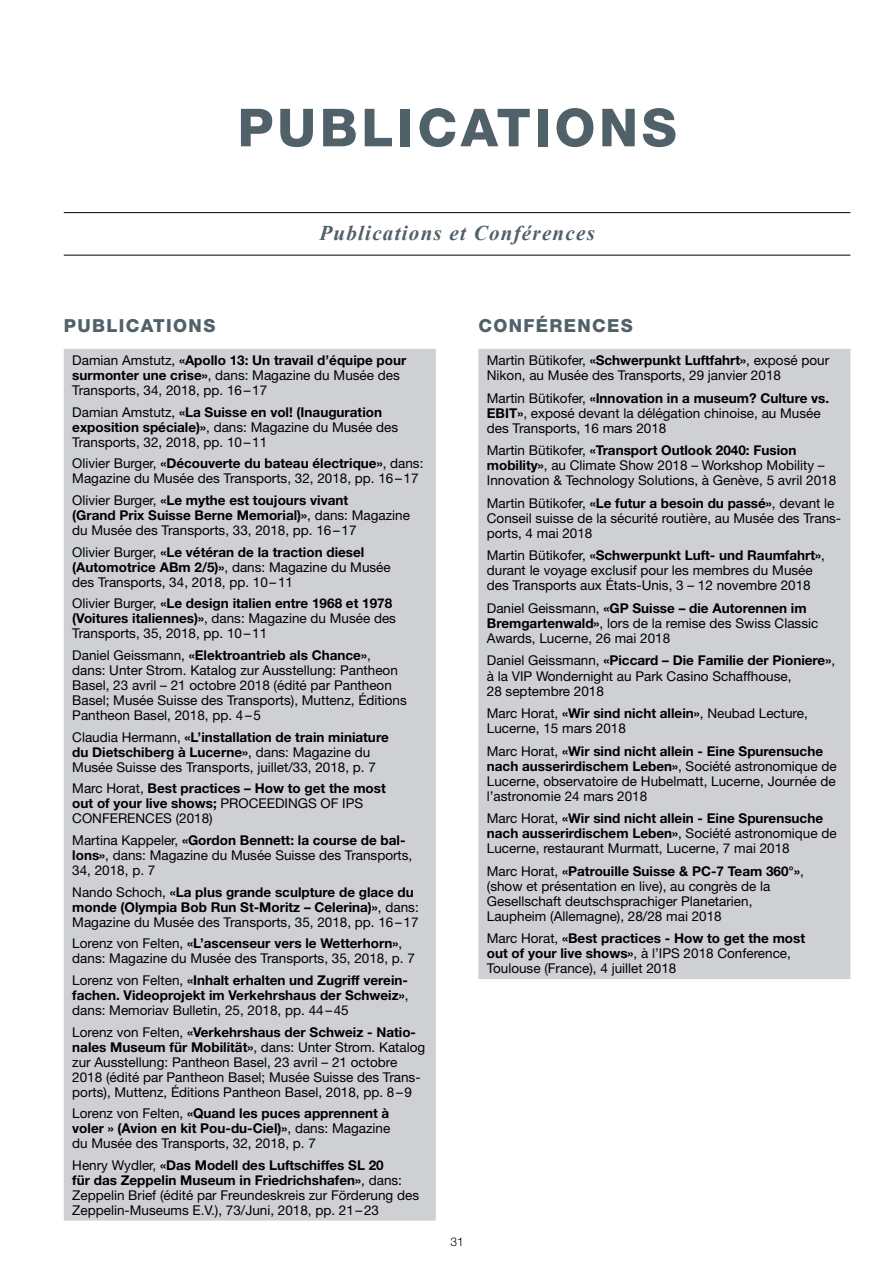
<style>
.page{position:relative;width:893px;height:1263px;background:#fff}
.page>*{position:absolute;margin:0;border:0;box-sizing:border-box;transform-origin:0 0}
.t1{font:800 52.5px "Helvetica Neue LT Std";letter-spacing:.07em;color:#516169}
.t2{font:italic 700 21px "Times New Roman";letter-spacing:.06em;color:#516169}
.t3{font:800 18px "Helvetica Neue LT Std";letter-spacing:.075em;color:#516169}
.t4{font:13.5px/15px "Helvetica Neue LT";color:#000}
.t5{font:700 13.5px/15px "Helvetica Neue LT Std";color:#000}
.t6{font:300 12px "Helvetica Neue LT Std";color:#000}
.s1{font-family:"Helvetica Neue LT";font-weight:400}
.s2{font-family:"Helvetica Neue LT Std";font-weight:700}
</style>
<div class="page">
<hr style="left:64px;top:212px;width:786px;height:1px;background:#000">
<hr style="left:64px;top:255px;width:786px;height:1px;background:#000">
<div style="left:64px;top:349px;width:372px;height:871px;background:#ced0d3"></div>
<div style="left:478px;top:349px;width:372px;height:630px;background:#ced0d3"></div>
<h1 class="t1" style="left:238px;top:96px;width:441px">PUBLICATIONS</h1>
<h2 class="t2" style="left:319px;top:218px;width:277px">Publications et Conférences</h2>
<h3 class="t3" style="left:64px;top:315px;width:153px">PUBLICATIONS</h3>
<p class="t5" style="left:72px;top:352px;width:336px"><span class="s1">Damian Amstutz,</span> «Apollo 13: Un travail d’équipe pour</p>
<p class="t4" style="left:72px;top:367px;width:329px"><span class="s2">surmonter une crise»</span>, dans: Magazine du Musée des<br>Transports, 34, 2018, pp. 16–17</p>
<p class="t5" style="left:72px;top:404px;width:311px"><span class="s1">Damian Amstutz,</span> «La Suisse en vol! (Inauguration</p>
<p class="t4" style="left:72px;top:419px;width:327px"><span class="s2">exposition spéciale)»</span>, dans: Magazine du Musée des<br>Transports, 32, 2018, pp. 10–11</p>
<p class="t5" style="left:72px;top:456px;width:353px"><span class="s1">Olivier Burger,</span> «Découverte du bateau électrique»<span class="s1">, dans:</span></p>
<p class="t4" style="left:72px;top:471px;width:348px">Magazine du Musée des Transports, 32, 2018, pp. 16–17</p>
<p class="t5" style="left:72px;top:492px;width:339px"><span class="s1">Olivier Burger,</span> «Le mythe est toujours vivant<br>(Grand Prix Suisse Berne Memorial)»<span class="s1">, dans: Magazine</span></p>
<p class="t4" style="left:72px;top:522px;width:286px">du Musée des Transports, 33, 2018, pp. 16–17</p>
<p class="t5" style="left:72px;top:544px;width:294px"><span class="s1">Olivier Burger,</span> «Le vétéran de la traction diesel</p>
<p class="t4" style="left:72px;top:559px;width:320px"><span class="s2">(Automotrice ABm 2/5)»</span>, dans: Magazine du Musée des Transports, 34, 2018, pp. 10–11</p>
<p class="t5" style="left:72px;top:596px;width:321px"><span class="s1">Olivier Burger,</span> «Le design italien entre 1968 et 1978</p>
<p class="t4" style="left:72px;top:611px;width:325px"><span class="s2">(Voitures italiennes)»</span>, dans: Magazine du Musée des<br>Transports, 35, 2018, pp. 10–11</p>
<p class="t5" style="left:72px;top:647px;width:300px"><span class="s1">Daniel Geissmann,</span> «Elektroantrieb als Chance»<span class="s1">,</span></p>
<p class="t4" style="left:72px;top:662px;width:336px">dans: Unter Strom. Katalog zur Ausstellung: Pantheon Basel, 23 avril – 21 octobre 2018 (édité par Pantheon Basel; Musée Suisse des Transports), Muttenz, Éditions Pantheon Basel, 2018, pp. 4–5</p>
<p class="t5" style="left:72px;top:729px;width:318px"><span class="s1">Claudia Hermann,</span> «L’installation de train miniature du Dietschiberg à Lucerne»<span class="s1">, dans: Magazine du</span></p>
<p class="t4" style="left:72px;top:759px;width:305px">Musée Suisse des Transports, juillet/33, 2018, p. 7</p>
<p class="t5" style="left:72px;top:781px;width:315px"><span class="s1">Marc Horat,</span> Best practices – How to get the most out of your live shows; <span class="s1">PROCEEDINGS OF IPS</span></p>
<p class="t4" style="left:72px;top:811px;width:142px">CONFERENCES (2018)</p>
<p class="t5" style="left:72px;top:832px;width:335px"><span class="s1">Martina Kappeler,</span> «Gordon Bennett: la course de bal-</p>
<p class="t4" style="left:72px;top:847px;width:342px"><span class="s2">lons»</span>, dans: Magazine du Musée Suisse des Transports,<br>34, 2018, p. 7</p>
<p class="t5" style="left:72px;top:884px;width:348px"><span class="s1">Nando Schoch,</span> «La plus grande sculpture de glace du monde (Olympia Bob Run St-Moritz – Celerina)»<span class="s1">, dans:</span></p>
<p class="t4" style="left:72px;top:914px;width:348px">Magazine du Musée des Transports, 35, 2018, pp. 16–17</p>
<p class="t5" style="left:72px;top:936px;width:332px"><span class="s1">Lorenz von Felten,</span> «L’ascenseur vers le Wetterhorn»<span class="s1">,</span></p>
<p class="t4" style="left:72px;top:951px;width:344px">dans: Magazine du Musée des Transports, 35, 2018, p. 7</p>
<p class="t5" style="left:72px;top:972px;width:338px"><span class="s1">Lorenz von Felten,</span> «Inhalt erhalten und Zugriff verein&shy;fachen. Videoprojekt im Verkehrshaus der Schweiz»<span class="s1">,</span></p>
<p class="t4" style="left:72px;top:1002px;width:278px">dans: Memoriav Bulletin, 25, 2018, pp. 44–45</p>
<p class="t5" style="left:72px;top:1024px;width:354px"><span class="s1">Lorenz von Felten,</span> «Verkehrshaus der Schweiz - Natio&shy;nales Museum für Mobilität»<span class="s1">, dans: Unter Strom. Katalog</span></p>
<p class="t4" style="left:72px;top:1054px;width:350px">zur Ausstellung: Pantheon Basel, 23 avril – 21 octobre<br>2018 (édité par Pantheon Basel; Musée Suisse des Trans&shy;ports), Muttenz, Éditions Pantheon Basel, 2018, pp. 8–9</p>
<p class="t5" style="left:72px;top:1106px;width:319px"><span class="s1">Lorenz von Felten,</span> «Quand les puces apprennent à voler » (Avion en kit Pou-du-Ciel)»<span class="s1">, dans: Magazine</span></p>
<p class="t4" style="left:72px;top:1136px;width:245px">du Musée des Transports, 32, 2018, p. 7</p>
<p class="t5" style="left:72px;top:1157px;width:331px"><span class="s1">Henry Wydler,</span> «Das Modell des Luftschiffes SL 20 für das Zeppelin Museum in Friedrichshafen»<span class="s1">, dans:</span></p>
<p class="t4" style="left:72px;top:1187px;width:348px">Zeppelin Brief (édité par Freundeskreis zur Förderung des<br>Zeppelin-Museums E.V.), 73/Juni, 2018, pp. 21–23</p>
<h3 class="t3" style="left:478px;top:315px;width:156px">CONFÉRENCES</h3>
<p class="t4" style="left:487px;top:353px;width:344px">Martin Bütikofer, <span class="s2">«Schwerpunkt Luftfahrt»</span>, exposé pour<br>Nikon, au Musée des Transports, 29 janvier 2018</p>
<p class="t5" style="left:487px;top:390px;width:344px"><span class="s1">Martin Bütikofer,</span> «Innovation in a museum? Culture vs.</p>
<p class="t4" style="left:487px;top:405px;width:335px"><span class="s2">EBIT»</span>, exposé devant la délégation chinoise, au Musée des Transports, 16 mars 2018</p>
<p class="t5" style="left:487px;top:443px;width:311px"><span class="s1">Martin Bütikofer,</span> «Transport Outlook 2040: Fusion</p>
<p class="t4" style="left:487px;top:458px;width:351px"><span class="s2">mobility»</span>, au Climate Show 2018 – Workshop Mobility –<br>Innovation &amp; Technology Solutions, à Genève, 5 avril 2018</p>
<p class="t4" style="left:487px;top:495px;width:356px">Martin Bütikofer, <span class="s2">«Le futur a besoin du passé»</span>, devant le<br>Conseil suisse de la sécurité routière, au Musée des Trans&shy;ports, 4 mai 2018</p>
<p class="t5" style="left:487px;top:548px;width:340px"><span class="s1">Martin Bütikofer,</span> «Schwerpunkt Luft- und Raumfahrt»<span class="s1">,</span></p>
<p class="t4" style="left:487px;top:563px;width:327px">durant le voyage exclusif pour les membres du Musée des Transports aux États-Unis, 3 – 12 novembre 2018</p>
<p class="t5" style="left:487px;top:600px;width:321px"><span class="s1">Daniel Geissmann,</span> «GP Suisse – die Autorennen im</p>
<p class="t4" style="left:487px;top:615px;width:333px"><span class="s2">Bremgartenwald»</span>, lors de la remise des Swiss Classic<br>Awards, Lucerne, 26 mai 2018</p>
<p class="t5" style="left:487px;top:653px;width:350px"><span class="s1">Daniel Geissmann,</span> «Piccard – Die Familie der Pioniere»<span class="s1">,</span></p>
<p class="t4" style="left:487px;top:668px;width:306px">à la VIP Wondernight au Park Casino Schaffhouse,<br>28 septembre 2018</p>
<p class="t4" style="left:487px;top:705px;width:322px">Marc Horat, <span class="s2">«Wir sind nicht allein»</span>, Neubad Lecture,<br>Lucerne, 15 mars 2018</p>
<p class="t5" style="left:487px;top:743px;width:351px"><span class="s1">Marc Horat,</span> «Wir sind nicht allein - Eine Spurensuche nach ausserirdischem Leben»<span class="s1">, Société astronomique de</span></p>
<p class="t4" style="left:487px;top:773px;width:350px">Lucerne, observatoire de Hubelmatt, Lucerne, Journée de l’astronomie 24 mars 2018</p>
<p class="t5" style="left:487px;top:810px;width:351px"><span class="s1">Marc Horat,</span> «Wir sind nicht allein - Eine Spurensuche nach ausserirdischem Leben»<span class="s1">, Société astronomique de</span></p>
<p class="t4" style="left:487px;top:840px;width:304px">Lucerne, restaurant Murmatt, Lucerne, 7 mai 2018</p>
<p class="t5" style="left:487px;top:863px;width:318px"><span class="s1">Marc Horat,</span> «Patrouille Suisse &amp; PC-7 Team 360°»<span class="s1">,</span></p>
<p class="t4" style="left:487px;top:878px;width:285px">(show et présentation en live), au congrès de la<br>Gesellschaft deutschsprachiger Planetarien,<br>Laupheim (Allemagne), 28/28 mai 2018</p>
<p class="t5" style="left:487px;top:930px;width:320px"><span class="s1">Marc Horat,</span> «Best practices - How to get the most</p>
<p class="t4" style="left:487px;top:946px;width:306px"><span class="s2">out of your live shows»</span>, à l’IPS 2018 Conference,<br>Toulouse (France), 4 juillet 2018</p>
<p class="t6" style="left:450px;top:1234px;width:15px">31</p>
</div>
